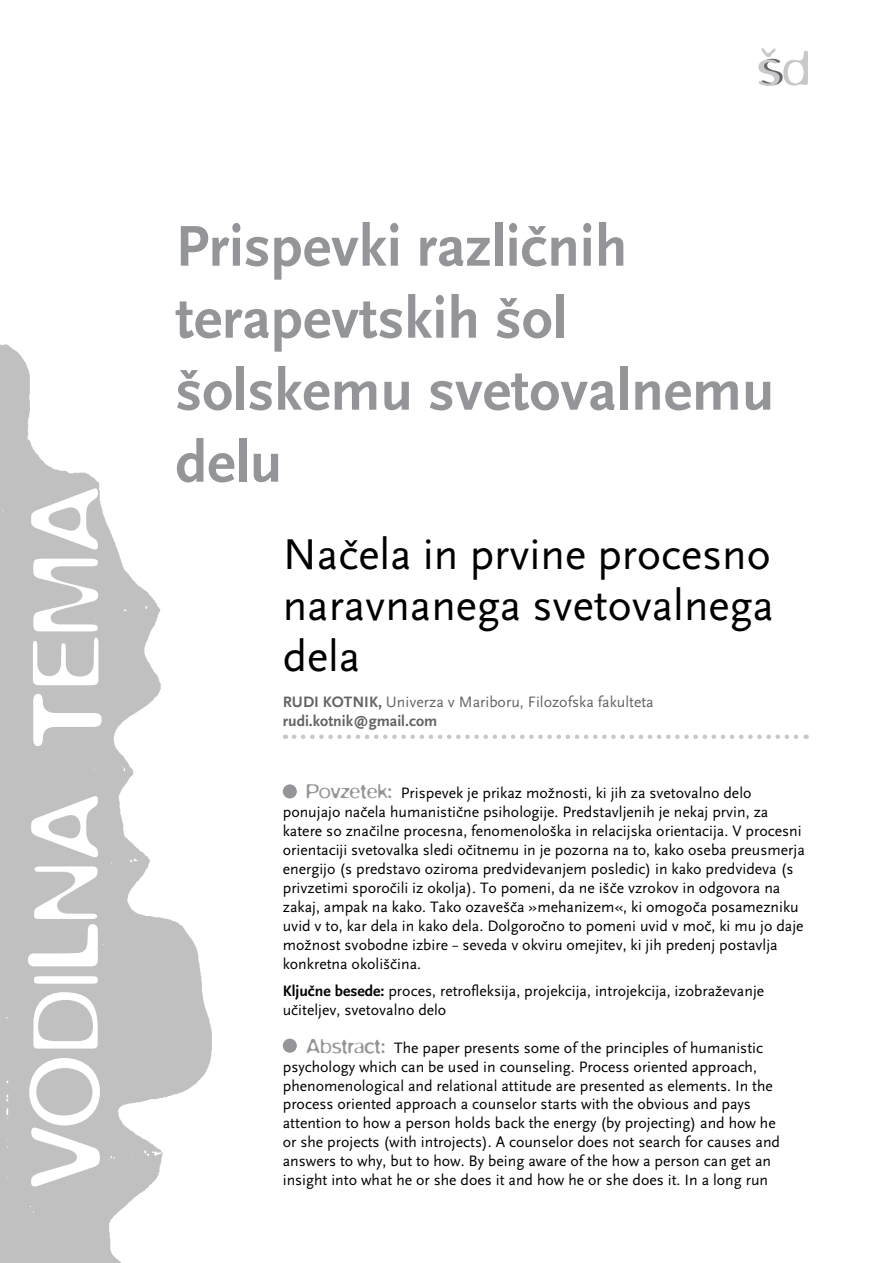
<style>
.page{position:relative;width:893px;height:1263px;background:#fff}
.page>*{position:absolute;margin:0;border:0;box-sizing:border-box;transform-origin:0 0}
.t1{font:300 106.8px "Blur";color:#fff}
.t2{font:700 60px/72px "AE Scala Sans";color:#939598}
.t3{font:45px/51px "AE Scala Sans";color:#000;text-align:justify}
.t4{font:15.75px/18.9px "AE Scala Sans";color:#000}
.t5{font:15.75px/18.9px "AE Scala Sans";color:#636466}
.t6{font:700 15.75px "AE Scala Sans";color:#636466}
.s1{font-weight:700}
.s2{font-family:"Blur";font-weight:300;font-size:22.5px;color:#939598}
</style>
<div class="page">
<svg style="left:758px;top:48px;width:50px;height:38px"></svg>
<img style="left:0;top:344px;width:212px;height:919px">
<svg style="left:294px;top:734px;width:513px;height:5px"></svg>
<div style="left:283px;top:784px;width:14px;height:14px;background:#939598;border-radius:50%"></div>
<div style="left:283px;top:1039px;width:14px;height:14px;background:#939598;border-radius:50%"></div>
<h1 class="t1" style="left:6px;top:1188px;width:704px;rotate:-90deg">VODILNA TEMA</h1>
<h2 class="t2" style="left:175px;top:212px;width:601px">Prispevki različnih terapevtskih šol šolskemu svetovalnemu delu</h2>
<h3 class="t3" style="left:283px;top:530px;width:493px">Načela in prvine procesno naravnanega svetovalnega dela</h3>
<p class="t6" style="left:283px;top:693px;width:19px">Rudi</p>
<p class="t6" style="left:323px;top:693px;width:20px">Kotnik</p>
<p class="t5" style="left:283px;top:693px;width:372px;text-indent:95px"><span class="s1">,</span> Univerza v Mariboru, Filozofska fakulteta <span class="s1">rudi.kotnik@gmail.com</span></p>
<p class="t4" style="left:283px;top:784px;width:524px;text-indent:23px"><span class="s2">Povzetek:</span> Prispevek je prikaz možnosti, ki jih za svetovalno delo ponujajo načela humanistične psihologije. Predstavljenih je nekaj prvin, za katere so značilne procesna, fenomenološka in relacijska orientacija. V procesni orientaciji svetovalka sledi očitnemu in je pozorna na to, kako oseba preusmerja energijo (s predstavo oziroma predvidevanjem posledic) in kako predvideva (s privzetimi sporočili iz okolja). To pomeni, da ne išče vzrokov in odgovora na zakaj, ampak na kako. Tako ozavešča »mehanizem«, ki omogoča posamezniku uvid v to, kar dela in kako dela. Dolgoročno to pomeni uvid v moč, ki mu jo daje možnost svobodne izbire – seveda v okviru omejitev, ki jih predenj postavlja konkretna okoliščina.</p>
<p class="t4" style="left:283px;top:982px;width:483px"><span class="s1">Ključne besede:</span> proces, retrofleksija, projekcija, introjekcija, izobraževanje učiteljev, svetovalno delo</p>
<p class="t4" style="left:283px;top:1038px;width:499px;text-indent:23px"><span class="s2">Abstract:</span> The paper presents some of the principles of humanistic psychology which can be used in counseling. Process oriented approach, phenomenological and relational attitude are presented as elements. In the process oriented approach a counselor starts with the obvious and pays attention to how a person holds back the energy (by projecting) and how he or she projects (with introjects). A counselor does not search for causes and answers to why, but to how. By being aware of the how a person can get an insight into what he or she does it and how he or she does it. In a long run</p>
</div>
